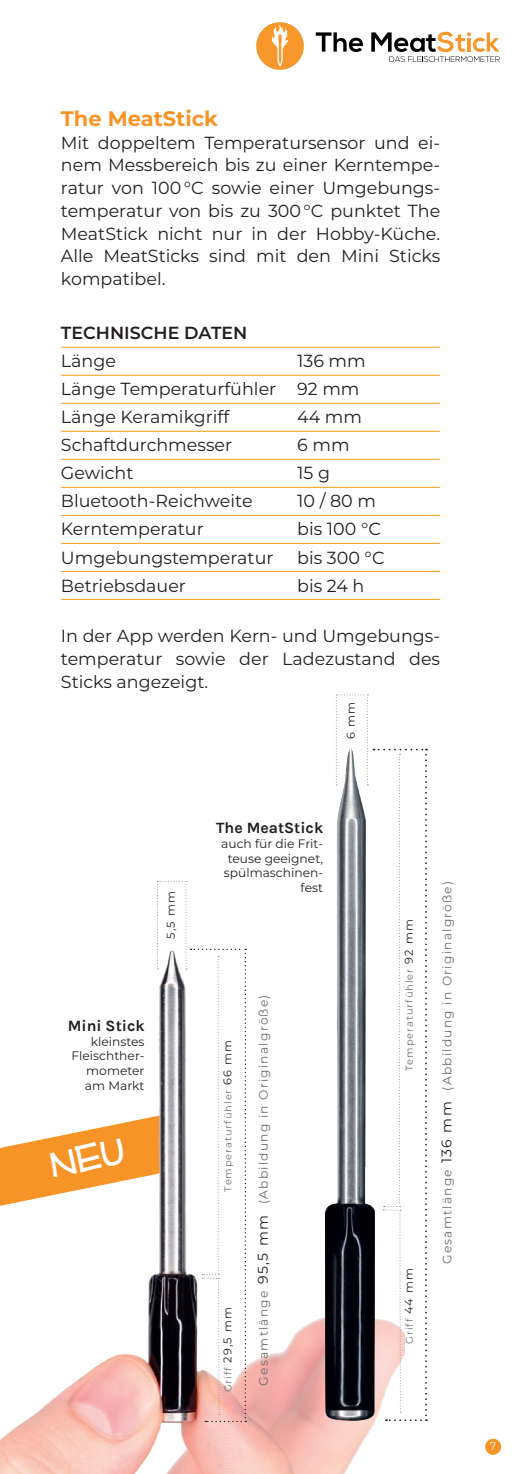
<style>
.page{position:relative;width:521px;height:1474px;background:#fff}
.page>*{position:absolute;margin:0;border:0;box-sizing:border-box;transform-origin:0 0}
.t1{font:700 21px "Montserrat";color:#f79428}
.t2{font:17.5px/22.8px "Montserrat";color:#231f20;text-align:justify}
.t3{font:600 17.5px "Montserrat";color:#231f20}
.t4{font:700 15.75px "Karla";color:#231f20}
.t5{font:12.25px "Montserrat";letter-spacing:.1em;color:#6c6d70}
.t6{font:12.25px/14.7px "Montserrat";color:#231f20;text-align:right}
.t7{font:11.2px "Montserrat";letter-spacing:.1em;color:#231f20}
.t8{font:10.85px "Montserrat";color:#fff}
.t9{font:9.8px "Montserrat";letter-spacing:.1em;color:#6c6d70}
.s1{font-size:11.2px;color:#231f20}
.s2{font-size:9.8px;color:#6c6d70}
.s3{font-size:14px;color:#231f20}
</style>
<div class="page">
<svg style="left:316px;top:32px;width:47px;height:20px"></svg>
<div style="left:256px;top:22px;width:48px;height:48px;background:#f7972c;border-radius:50%"></div>
<svg style="left:271px;top:25px;width:17px;height:42px"></svg>
<svg style="left:371px;top:32px;width:129px;height:30px"></svg>
<img style="left:0;top:948px;width:402px;height:525px">
<hr style="left:61px;top:347px;width:379px;height:1px;background:#f89d1e">
<hr style="left:61px;top:375px;width:379px;height:1px;background:#f89d1e">
<hr style="left:61px;top:403px;width:379px;height:1px;background:#f89d1e">
<hr style="left:61px;top:431px;width:379px;height:1px;background:#f89d1e">
<hr style="left:61px;top:459px;width:379px;height:1px;background:#f89d1e">
<hr style="left:61px;top:487px;width:379px;height:1px;background:#f89d1e">
<hr style="left:61px;top:515px;width:379px;height:1px;background:#f89d1e">
<hr style="left:61px;top:543px;width:379px;height:1px;background:#f89d1e">
<hr style="left:61px;top:571px;width:379px;height:1px;background:#f89d1e">
<hr style="left:61px;top:599px;width:379px;height:1px;background:#f89d1e">
<div style="left:485px;top:1438px;width:16px;height:16px;background:#f79428;border-radius:50%"></div>
<img style="left:326px;top:948px;width:10px;height:472px">
<svg style="left:336px;top:694px;width:91px;height:726px"></svg>
<svg style="left:0;top:881px;width:246px;height:540px"></svg>
<p class="t1" style="left:61px;top:103px;width:158px">The MeatStick</p>
<p class="t2" style="left:61px;top:130px;width:381px">Mit doppeltem Temperatursensor und ei&shy;nem Messbereich bis zu einer Kerntempe&shy;ratur von 100 °C sowie einer Umgebungs&shy;temperatur von bis zu 300 °C punktet The MeatStick nicht nur in der Hobby-Küche.<br>Alle MeatSticks sind mit den Mini Sticks kompatibel.</p>
<p class="t3" style="left:61px;top:321px;width:188px">TECHNISCHE DATEN</p>
<p class="t2" style="left:61px;top:349px;width:57px">Länge</p>
<p class="t2" style="left:61px;top:346px;width:306px;line-height:28px;text-align:left;text-indent:236px">136 mm<br>Länge Temperaturfühler 92 mm<br>Länge Keramikgriff</p>
<p class="t2" style="left:297px;top:405px;width:66px">44 mm</p>
<p class="t2" style="left:61px;top:433px;width:173px">Schaftdurchmesser</p>
<p class="t2" style="left:297px;top:433px;width:54px">6 mm</p>
<p class="t2" style="left:61px;top:461px;width:74px">Gewicht</p>
<p class="t2" style="left:297px;top:461px;width:34px">15 g</p>
<p class="t2" style="left:61px;top:489px;width:193px">Bluetooth-Reichweite</p>
<p class="t2" style="left:297px;top:489px;width:80px">10 / 80 m</p>
<p class="t2" style="left:61px;top:517px;width:144px">Kerntemperatur</p>
<p class="t2" style="left:297px;top:517px;width:85px">bis 100 °C</p>
<p class="t2" style="left:61px;top:545px;width:214px">Umgebungstemperatur</p>
<p class="t2" style="left:297px;top:545px;width:89px">bis 300 °C</p>
<p class="t2" style="left:61px;top:573px;width:127px">Betriebsdauer</p>
<p class="t2" style="left:297px;top:573px;width:69px">bis 24 h</p>
<p class="t2" style="left:61px;top:624px;width:381px">In der App werden Kern- und Umgebungs&shy;temperatur sowie der Ladezustand des Sticks angezeigt.</p>
<p class="t7" style="left:343px;top:739px;width:38px;rotate:-90deg">6 mm</p>
<p class="t7" style="left:163px;top:938px;width:49px;rotate:-90deg">5,5 mm</p>
<p class="t4" style="left:216px;top:819px;width:108px">The MeatStick</p>
<p class="t6" style="left:221px;top:836px;width:103px">auch für die Frit&shy;teuse geeignet, spülmaschinen&shy;fest</p>
<p class="t4" style="left:68px;top:1016px;width:78px">Mini Stick</p>
<p class="t6" style="left:71px;top:1033px;width:74px">kleinstes<br>Fleischther&shy;mometer am Markt</p>
<p class="t9" style="left:221px;top:1191px;width:153px;rotate:-90deg">Temperaturfühler <span class="s1">66 mm</span></p>
<p class="t7" style="left:220px;top:1392px;width:86px;rotate:-90deg"><span class="s2">Griff</span> 29,5 mm</p>
<p class="t5" style="left:255px;top:1385px;width:392px;rotate:-90deg">Gesamtlänge <span class="s3">95,5 mm</span> (Abbildung in Originalgröße)</p>
<p class="t9" style="left:403px;top:1070px;width:153px;rotate:-90deg">Temperaturfühler <span class="s1">92 mm</span></p>
<p class="t9" style="left:403px;top:1343px;width:77px;rotate:-90deg">Griff <span class="s1">44 mm</span></p>
<p class="t5" style="left:439px;top:1264px;width:385px;rotate:-90deg">Gesamtlänge <span class="s3">136 mm</span> (Abbildung in Originalgröße)</p>
<p class="t8" style="left:490px;top:1438px;width:8px">7</p>
</div>
